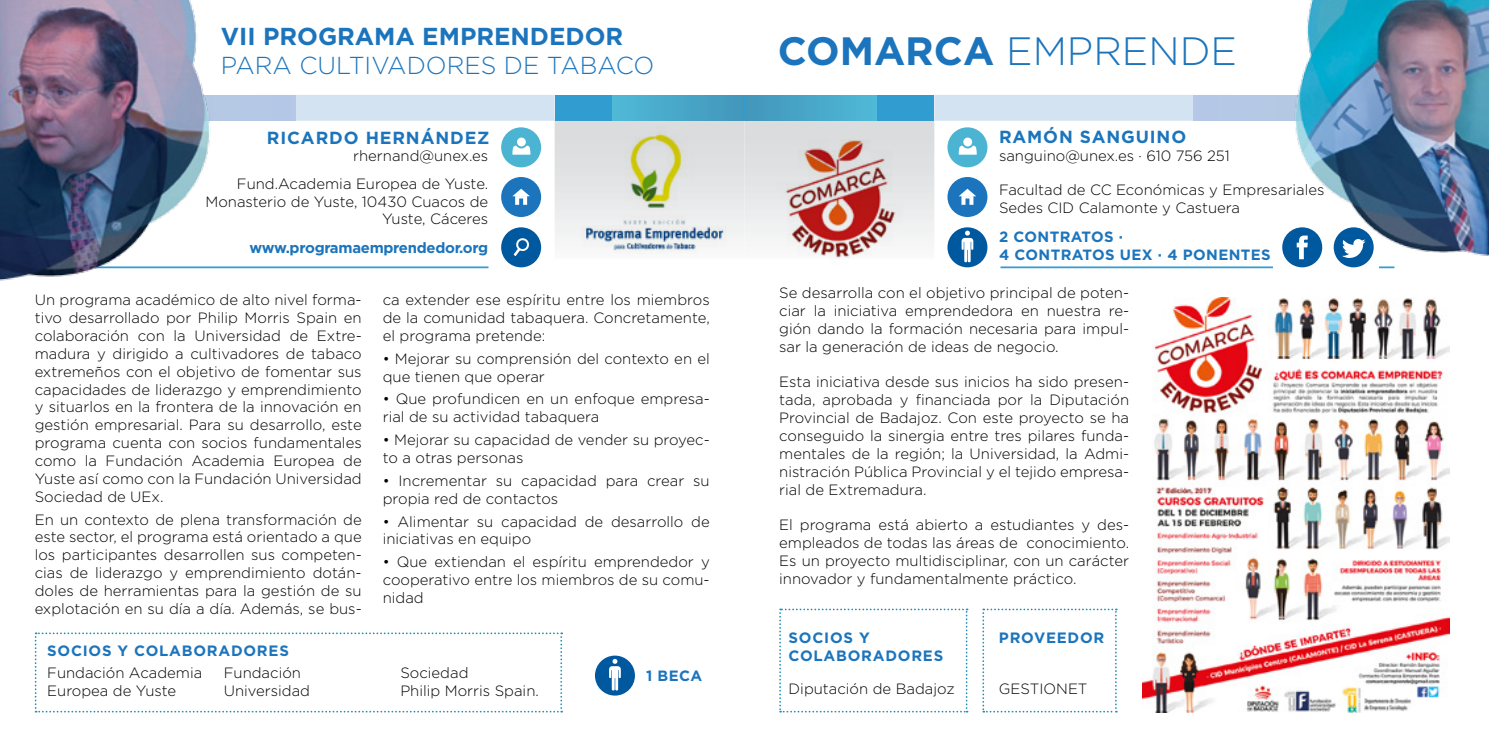
<style>
.page{position:relative;width:1489px;height:745px;background:#fff}
.page>*{position:absolute;margin:0;border:0;box-sizing:border-box;transform-origin:0 0}
.t1{font:300 39.55px "Gotham";color:#1c75bc}
.t2{font:300 24.5px "Gotham";color:#1c75bc}
.t3{font:700 24.5px "Gotham";color:#1c75bc}
.t4{font:700 17.5px "Gotham";letter-spacing:.05em;color:#1c75bc}
.t5{font:700 15.05px/18px "Gotham";letter-spacing:.05em;color:#1c75bc}
.t6{font:300 14.88px/17.8px "Gotham";color:#000}
.t7{font:700 14.88px "Gotham";letter-spacing:.005em;color:#1c75bc}
.s1{font-weight:700}
</style>
<div class="page">
<img style="left:1142px;top:297px;width:307px;height:414px">
<div style="left:934px;top:95px;width:259px;height:26px;background:#d4e3f1"></div>
<img style="left:554px;top:121px;width:380px;height:133px">
<div style="left:744px;top:95px;width:190px;height:26px;background:#309cd0"></div>
<div style="left:745px;top:95px;width:131px;height:26px;background:linear-gradient(to right,#4296ba,#50b8d7)"></div>
<div style="left:1193px;top:95px;width:295px;height:26px;background:#b5c8e5"></div>
<hr style="left:1000px;top:266px;width:394px;height:2px;background:#309cd0">
<div style="left:295px;top:95px;width:259px;height:26px;background:#d4e3f1"></div>
<div style="left:554px;top:95px;width:190px;height:26px;background:#309cd0"></div>
<div style="left:612px;top:95px;width:131px;height:26px;background:linear-gradient(to right,#50b9d8,#4297bb)"></div>
<div style="left:0;top:95px;width:295px;height:26px;background:#b5c7e6"></div>
<hr style="left:94px;top:266px;width:394px;height:2px;background:#309cd0">
<div style="left:1273px;top:227px;width:105px;height:43px;background:#fff"></div>
<div style="left:947px;top:227px;width:40px;height:40px;background:#00589f;border-radius:50%"></div>
<svg style="left:961px;top:230px;width:12px;height:32px"></svg>
<div style="left:595px;top:655px;width:40px;height:40px;background:#00589f;border-radius:50%"></div>
<svg style="left:609px;top:659px;width:12px;height:31px"></svg>
<div style="left:501px;top:177px;width:40px;height:40px;background:#1c75bc;border-radius:50%"></div>
<svg style="left:512px;top:188px;width:18px;height:17px"></svg>
<div style="left:947px;top:177px;width:40px;height:40px;background:#1c75bc;border-radius:50%"></div>
<svg style="left:958px;top:188px;width:18px;height:17px"></svg>
<div style="left:501px;top:227px;width:40px;height:40px;background:#00589f;border-radius:50%"></div>
<svg style="left:513px;top:238px;width:16px;height:18px"></svg>
<svg style="left:35px;top:632px;width:527px;height:80px"></svg>
<div style="left:501px;top:127px;width:40px;height:40px;background:#4cb4d3;border-radius:50%"></div>
<svg style="left:512px;top:146px;width:18px;height:8px"></svg>
<div style="left:517px;top:137px;width:9px;height:9px;background:#fff;border-radius:50%"></div>
<div style="left:947px;top:127px;width:40px;height:40px;background:#4cb4d3;border-radius:50%"></div>
<svg style="left:958px;top:146px;width:19px;height:8px"></svg>
<div style="left:963px;top:137px;width:9px;height:9px;background:#fff;border-radius:50%"></div>
<svg style="left:779px;top:608px;width:188px;height:104px"></svg>
<svg style="left:982px;top:608px;width:134px;height:104px"></svg>
<img style="left:614px;top:126px;width:79px;height:90px">
<img style="left:581px;top:216px;width:145px;height:37px">
<img style="left:767px;top:129px;width:143px;height:130px">
<div style="left:1282px;top:227px;width:40px;height:40px;background:#00589f;border-radius:50%"></div>
<div style="left:1333px;top:227px;width:40px;height:40px;background:#00589f;border-radius:50%"></div>
<img style="left:1282px;top:0;width:206px;height:265px">
<img style="left:0;top:0;width:267px;height:281px">
<h2 class="t3" style="left:221px;top:22px;width:404px">VII PROGRAMA EMPRENDEDOR</h2>
<h2 class="t2" style="left:221px;top:52px;width:18px">para</h2>
<h2 class="t2" style="left:299px;top:52px;width:35px">Cultivadores</h2>
<h2 class="t2" style="left:504px;top:52px;width:76px">de Tabaco</h2>
<p class="t4" style="left:267px;top:128px;width:222px">RICARDO H ERNÁNDEZ</p>
<p class="t6" style="left:237px;top:141px;width:253px;line-height:28px;text-align:right">rhernand@unex.es<br>Fund.Academia Europea de Yuste.</p>
<p class="t6" style="left:205px;top:192px;width:284px;text-align:right">Monasterio de Yuste, 10430 Cuacos de<br>Yuste, Cáceres</p>
<p class="t7" style="left:249px;top:239px;width:240px">WWW.PROGRAMAEMPRENDEDOR.ORG</p>
<p class="t6" style="left:35px;top:290px;width:328px;text-align:justify">Un programa académico de alto nivel forma&shy;tivo desarrollado por Philip Morris Spain en colaboración con la Universidad de Extre&shy;madura y dirigido a cultivadores de tabaco extremeños con el objetivo de fomentar sus capacidades de liderazgo y emprendimiento y situarlos en la frontera de la innovación en gestión empresarial. Para su desarrollo, este programa cuenta con socios fundamentales como la Fundación Academia Europea de Yuste así como con la Fundación Universidad Sociedad de UEx.</p>
<p class="t6" style="left:35px;top:510px;width:328px;text-align:justify">En un contexto de plena transformación de este sector, el programa está orientado a que los participantes desarrollen sus competen&shy;cias de liderazgo y emprendimiento dotán&shy;doles de herramientas para la gestión de su explotación en su día a día. Además, se bus-</p>
<p class="t6" style="left:383px;top:290px;width:328px;text-align:justify">ca extender ese espíritu entre los miembros de la comunidad tabaquera. Concretamente, el programa pretende:</p>
<p class="t6" style="left:383px;top:349px;width:328px">• Mejorar su comprensión del contexto en el que tienen que operar</p>
<p class="t6" style="left:383px;top:390px;width:328px">• Que profundicen en un enfoque empresa&shy;rial de su actividad tabaquera</p>
<p class="t6" style="left:383px;top:430px;width:328px">• Mejorar su capacidad de vender su proyec&shy;to a otras personas</p>
<p class="t6" style="left:383px;top:471px;width:328px">• Incrementar su capacidad para crear su propia red de contactos</p>
<p class="t6" style="left:383px;top:512px;width:328px">• Alimentar su capacidad de desarrollo de iniciativas en equipo</p>
<p class="t6" style="left:383px;top:552px;width:328px;text-align:justify">• Que extiendan el espíritu emprendedor y cooperativo entre los miembros de su comu&shy;nidad</p>
<p class="t5" style="left:47px;top:640px;width:111px">SOCIOS Y COLA</p>
<p class="t5" style="left:182px;top:640px;width:25px">BORADORES</p>
<p class="t6" style="left:47px;top:663px;width:156px">Fundación Academia<br>Europea de Yuste</p>
<p class="t6" style="left:224px;top:663px;width:88px">Fundación<br>Universidad</p>
<p class="t6" style="left:400px;top:663px;width:140px">Sociedad<br>Philip Morris Spain.</p>
<p class="t7" style="left:646px;top:666px;width:57px">1 BECA</p>
<h1 class="t1" style="left:777px;top:30px;width:258px"><span class="s1">COMARCA</span> emprende</h1>
<p class="t4" style="left:998px;top:127px;width:16px">RAMÓN</p>
<p class="t4" style="left:1079px;top:127px;width:15px">SANGU</p>
<p class="t4" style="left:1149px;top:127px;width:22px">INO</p>
<p class="t6" style="left:998px;top:146px;width:232px">sanguino@unex.es · 610 756 251</p>
<p class="t6" style="left:998px;top:181px;width:327px">Facultad de CC Económicas y Empresariales<br>Sedes CID Calamonte y Castuera</p>
<p class="t7" style="left:998px;top:228px;width:38px">2 CONTRATOS</p>
<p class="t7" style="left:1118px;top:228px;width:6px">·</p>
<p class="t7" style="left:998px;top:245px;width:39px">4 CONTRATOS</p>
<p class="t7" style="left:1119px;top:245px;width:12px">UEX</p>
<p class="t7" style="left:1157px;top:245px;width:48px">· 4 PONENTES</p>
<p class="t6" style="left:779px;top:283px;width:351px;text-align:justify">Se desarrolla con el objetivo principal de poten&shy;ciar la iniciativa emprendedora en nuestra re&shy;gión dando la formación necesaria para impul&shy;sar la generación de ideas de negocio.</p>
<p class="t6" style="left:779px;top:373px;width:351px;text-align:justify">Esta iniciativa desde sus inicios ha sido presen&shy;tada, aprobada y financiada por la Diputación Provincial de Badajoz. Con este proyecto se ha conseguido la sinergia entre tres pilares funda&shy;mentales de la región; la Universidad, la Admi&shy;nistración Pública Provincial y el tejido empresa&shy;rial de Extremadura.</p>
<p class="t6" style="left:779px;top:515px;width:351px;text-align:justify">El programa está abierto a estudiantes y des&shy;empleados de todas las áreas de conocimiento.<br>Es un proyecto multidisciplinar, con un carácter innovador y fundamentalmente práctico.</p>
<p class="t5" style="left:788px;top:628px;width:83px">SOCIOS Y<br>COLA</p>
<p class="t5" style="left:836px;top:646px;width:25px">BORADORES</p>
<p class="t6" style="left:788px;top:679px;width:167px">Diputación de Badajoz</p>
<p class="t5" style="left:998px;top:628px;width:24px">PROVEEDOR</p>
<p class="t6" style="left:998px;top:679px;width:90px">GESTIONET</p>
</div>
